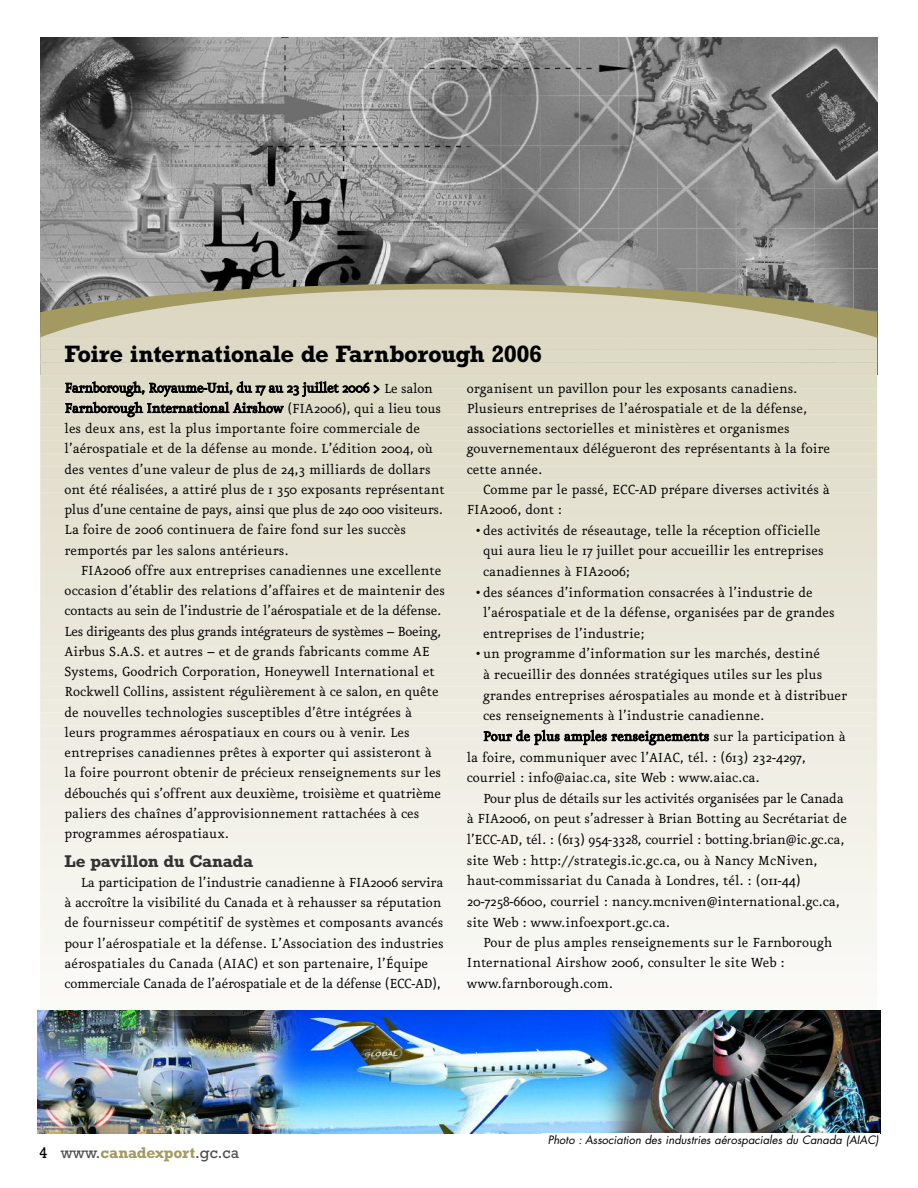
<style>
.page{position:relative;width:918px;height:1188px;background:#fff}
.page>*{position:absolute;margin:0;border:0;box-sizing:border-box;transform-origin:0 0}
.t1{font:700 24px "Rockwell";letter-spacing:-.015em;color:#000}
.t2{font:700 17.25px "Rockwell";letter-spacing:-.01em;color:#333}
.t3{font:15.75px/20.2px "Eureka";color:#000}
.t4{font:15.75px "Eureka";letter-spacing:-.02em;color:#000}
.t5{font:700 15.75px "Rockwell";letter-spacing:-.015em;color:#a39a62}
.t6{font:italic 11.25px "Futura";color:#000}
.s1{font-weight:400;color:#000}
.s2{font-weight:400;color:#4d4d4d}
</style>
<div class="page">
<img style="left:40px;top:38px;width:837px;height:233px">
<div style="left:40px;top:337px;width:837px;height:13px;background:#ddd9c4"></div>
<div style="left:40px;top:350px;width:837px;height:13px;background:#dddac5"></div>
<div style="left:40px;top:363px;width:837px;height:13px;background:#dedac6"></div>
<div style="left:40px;top:376px;width:837px;height:13px;background:#dedbc7"></div>
<div style="left:40px;top:389px;width:837px;height:13px;background:#dfdcc8"></div>
<div style="left:40px;top:401px;width:837px;height:14px;background:#e0dcc9"></div>
<div style="left:40px;top:414px;width:837px;height:14px;background:#e0ddca"></div>
<div style="left:40px;top:427px;width:837px;height:14px;background:#e1decb"></div>
<div style="left:40px;top:440px;width:837px;height:14px;background:#e1decc"></div>
<div style="left:40px;top:453px;width:837px;height:14px;background:#e2dfcd"></div>
<div style="left:40px;top:466px;width:837px;height:13px;background:#e2dfce"></div>
<div style="left:40px;top:479px;width:837px;height:13px;background:#e3e0cf"></div>
<div style="left:40px;top:492px;width:837px;height:13px;background:#e4e1d0"></div>
<div style="left:40px;top:505px;width:837px;height:13px;background:#e4e1d1"></div>
<div style="left:40px;top:518px;width:837px;height:13px;background:#e5e2d2"></div>
<div style="left:40px;top:531px;width:837px;height:13px;background:#e6e3d3"></div>
<div style="left:40px;top:544px;width:837px;height:13px;background:#e6e3d4"></div>
<div style="left:40px;top:557px;width:837px;height:13px;background:#e7e4d5"></div>
<div style="left:40px;top:570px;width:837px;height:13px;background:#e7e5d6"></div>
<div style="left:40px;top:583px;width:837px;height:13px;background:#e8e5d7"></div>
<div style="left:40px;top:596px;width:837px;height:13px;background:#e8e6d8"></div>
<div style="left:40px;top:609px;width:837px;height:13px;background:#e9e7d9"></div>
<div style="left:40px;top:622px;width:837px;height:13px;background:#eae7da"></div>
<div style="left:40px;top:635px;width:837px;height:13px;background:#eae8db"></div>
<div style="left:40px;top:648px;width:837px;height:13px;background:#ebe9dc"></div>
<div style="left:40px;top:660px;width:837px;height:14px;background:#ebe9dd"></div>
<div style="left:40px;top:673px;width:837px;height:14px;background:#eceade"></div>
<div style="left:40px;top:686px;width:837px;height:14px;background:#eceadf"></div>
<div style="left:40px;top:699px;width:837px;height:14px;background:#edebe0"></div>
<div style="left:40px;top:712px;width:837px;height:14px;background:#eeece1"></div>
<div style="left:40px;top:725px;width:837px;height:13px;background:#eeece2"></div>
<div style="left:40px;top:738px;width:837px;height:13px;background:#efede3"></div>
<div style="left:40px;top:751px;width:837px;height:13px;background:#efeee4"></div>
<div style="left:40px;top:764px;width:837px;height:13px;background:#f0eee5"></div>
<div style="left:40px;top:777px;width:837px;height:13px;background:#f0efe6"></div>
<div style="left:40px;top:790px;width:837px;height:13px;background:#f1efe7"></div>
<div style="left:40px;top:803px;width:837px;height:13px;background:#f2f0e8"></div>
<div style="left:40px;top:816px;width:837px;height:13px;background:#f2f1e9"></div>
<div style="left:40px;top:829px;width:837px;height:13px;background:#f3f1ea"></div>
<div style="left:40px;top:842px;width:837px;height:13px;background:#f3f2eb"></div>
<div style="left:40px;top:855px;width:837px;height:13px;background:#f4f3ec"></div>
<div style="left:40px;top:868px;width:837px;height:13px;background:#f5f4ed"></div>
<div style="left:40px;top:881px;width:837px;height:13px;background:#f5f4ee"></div>
<div style="left:40px;top:894px;width:837px;height:13px;background:#f6f5ef"></div>
<div style="left:40px;top:907px;width:837px;height:13px;background:#f6f5f0"></div>
<div style="left:40px;top:920px;width:837px;height:13px;background:#f7f6f1"></div>
<div style="left:40px;top:932px;width:837px;height:14px;background:#f7f7f2"></div>
<div style="left:40px;top:945px;width:837px;height:14px;background:#f8f7f3"></div>
<div style="left:40px;top:958px;width:837px;height:14px;background:#f9f8f4"></div>
<div style="left:40px;top:971px;width:837px;height:14px;background:#f9f9f5"></div>
<div style="left:40px;top:984px;width:837px;height:13px;background:#faf9f6"></div>
<div style="left:40px;top:997px;width:837px;height:13px;background:#fafaf7"></div>
<svg style="left:40px;top:271px;width:837px;height:67px;background:#b4b19c"></svg>
<img style="left:38px;top:1010px;width:842px;height:123px">
<h1 class="t1" style="left:64px;top:346px;width:480px">Foire internationale de Farnborough 2006</h1>
<p class="t3" style="left:64px;top:377px;width:382px">Farnborough, Royaume-Uni, du 17 au 23 juillet 2006 &gt; Le salon Farnborough International Airshow (FIA2006), qui a lieu tous les deux ans, est la plus importante foire commerciale de l’aérospatiale et de la défense au monde. L’édition 2004, où des ventes d’une valeur de plus de 24,3 milliards de dollars ont été réalisées, a attiré plus de 1 350 exposants représentant plus d’une centaine de pays, ainsi que plus de 240 000 visiteurs.<br>La foire de 2006 continuera de faire fond sur les succès remportés par les salons antérieurs.</p>
<p class="t3" style="left:64px;top:559px;width:382px;text-indent:16px">FIA2006 offre aux entreprises canadiennes une excellente occasion d’établir des relations d’affaires et de maintenir des contacts au sein de l’industrie de l’aérospatiale et de la défense.<br>Les dirigeants des plus grands intégrateurs de systèmes – Boeing, Airbus S.A.S. et autres – et de grands fabricants comme AE Systems, Goodrich Corporation, Honeywell International et Rockwell Collins, assistent régulièrement à ce salon, en quête de nouvelles technologies susceptibles d’être intégrées à leurs programmes aérospatiaux en cours ou à venir. Les entreprises canadiennes prêtes à exporter qui assisteront à la foire pourront obtenir de précieux renseignements sur les débouchés qui s’offrent aux deuxième, troisième et quatrième paliers des chaînes d’approvisionnement rattachées à ces programmes aérospatiaux.</p>
<p class="t2" style="left:64px;top:855px;width:190px">Le pavillon du Canada</p>
<p class="t3" style="left:65px;top:871px;width:381px;text-indent:16px">La participation de l’industrie canadienne à FIA2006 servira à accroître la visibilité du Canada et à rehausser sa réputation de fournisseur compétitif de systèmes et composants avancés pour l’aérospatiale et la défense. L’Association des industries aérospatiales du Canada (AIAC) et son partenaire, l’Équipe commerciale Canada de l’aérospatiale et de la défense (ECC-AD),</p>
<p class="t3" style="left:467px;top:377px;width:365px">organisent un pavillon pour les exposants canadiens.<br>Plusieurs entreprises de l’aérospatiale et de la défense, associations sectorielles et ministères et organismes gouvernementaux délégueront des représentants à la foire cette année.</p>
<p class="t3" style="left:467px;top:478px;width:365px;text-indent:16px">Comme par le passé, ECC-AD prépare diverses activités à<br>FIA2006, dont :</p>
<p class="t3" style="left:483px;top:519px;width:342px;text-indent:-8px">• des activités de réseautage, telle la réception officielle qui aura lieu le 17 juillet pour accueillir les entreprises canadiennes à FIA2006;</p>
<p class="t3" style="left:483px;top:581px;width:353px;text-indent:-8px">• des séances d’information consacrées à l’industrie de l’aérospatiale et de la défense, organisées par de grandes entreprises de l’industrie;</p>
<p class="t3" style="left:475px;top:643px;width:346px">• un programme d’information sur les marchés, destiné</p>
<p class="t3" style="left:483px;top:663px;width:341px">à recueillir des données stratégiques utiles sur les plus</p>
<p class="t3" style="left:483px;top:684px;width:366px">grandes entreprises aérospatiales au monde et à distribuer</p>
<p class="t3" style="left:483px;top:705px;width:283px">ces renseignements à l’industrie canadienne.</p>
<p class="t3" style="left:483px;top:725px;width:364px">Pour de plus amples renseignements sur la participation à</p>
<p class="t3" style="left:467px;top:746px;width:341px">la foire, communiquer avec l’AIAC, tél. : (613) 232-4297,</p>
<p class="t3" style="left:467px;top:767px;width:294px">courriel : info@aiac.ca, site Web : www.aiac.ca.</p>
<p class="t4" style="left:483px;top:788px;width:362px">Pour plus de détails sur les activités organisées par le Canada</p>
<p class="t3" style="left:467px;top:808px;width:382px">à FIA2006, on peut s’adresser à Brian Botting au Secrétariat de</p>
<p class="t3" style="left:467px;top:828px;width:379px">l’ECC-AD, tél. : (613) 954-3328, courriel : botting.brian@ic.gc.ca,</p>
<p class="t3" style="left:467px;top:849px;width:352px">site Web : http://strategis.ic.gc.ca, ou à Nancy McNiven,</p>
<p class="t3" style="left:467px;top:870px;width:336px">haut-commissariat du Canada à Londres, tél. : (011-44)</p>
<p class="t3" style="left:467px;top:890px;width:375px">20-7258-6600, courriel : nancy.mcniven@international.gc.ca,</p>
<p class="t3" style="left:467px;top:911px;width:205px">site Web : www.infoexport.gc.ca.</p>
<p class="t3" style="left:483px;top:931px;width:351px">Pour de plus amples renseignements sur le Farnborough</p>
<p class="t3" style="left:467px;top:952px;width:319px">International Airshow 2006, consulter le site Web :</p>
<p class="t3" style="left:467px;top:972px;width:148px">www.farnborough.com.</p>
<p class="t5" style="left:39px;top:1147px;width:201px"><span class="s1">4</span> <span class="s2">www.</span>canadexport<span class="s2">.gc.ca</span></p>
<p class="t6" style="left:548px;top:1135px;width:333px">Photo : Association des industries aérospaciales du Canada (AIAC)</p>
</div>
